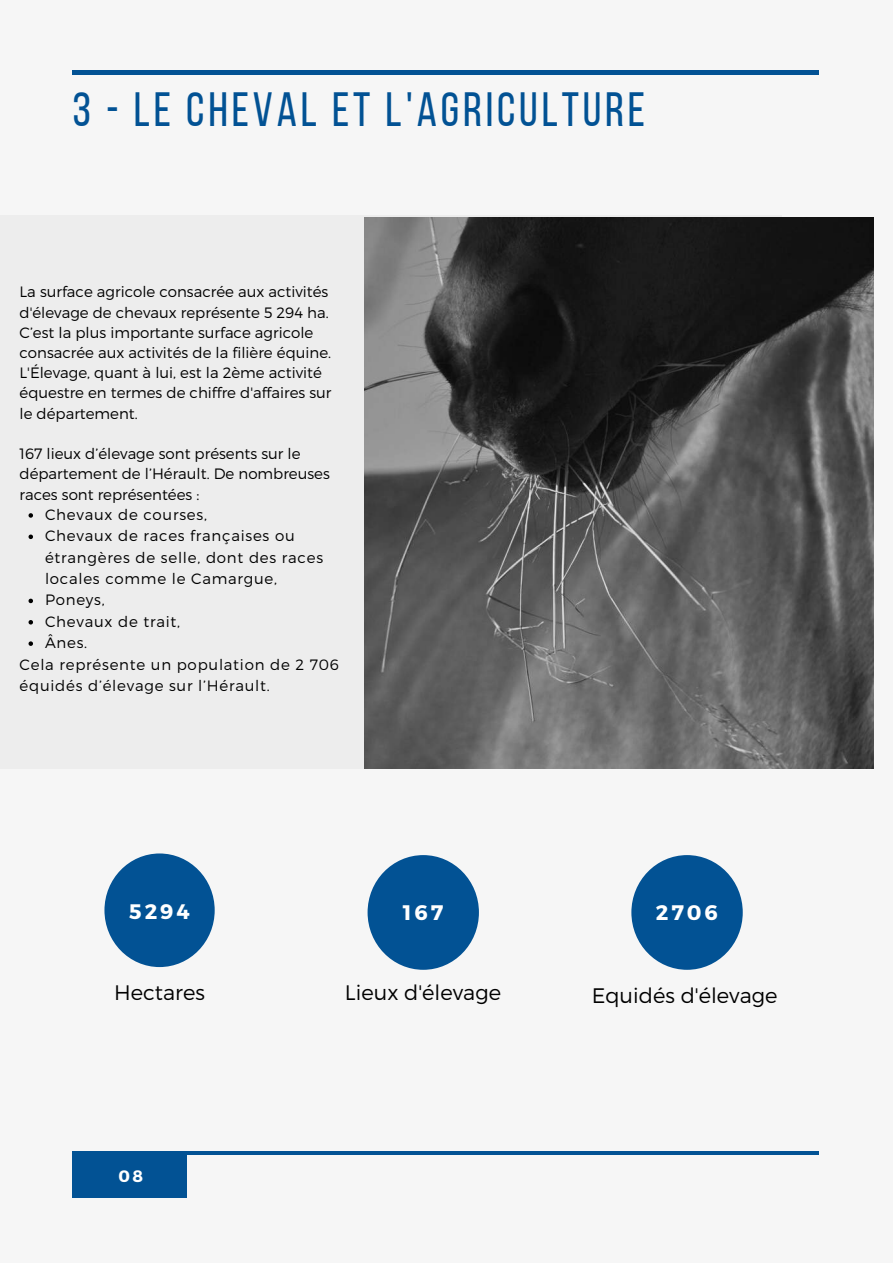
<style>
.page{position:relative;width:893px;height:1264px;background:#fff}
.page>*{position:absolute;margin:0;border:0;box-sizing:border-box;transform-origin:0 0}
.t1{font:48px "Bebas Neue";letter-spacing:.08em;color:#025294}
.t2{font:300 21px "Montserrat";color:#000}
.t3{font:700 21px "Montserrat";letter-spacing:.14em;color:#fff}
.t4{font:700 16.5px "Montserrat";color:#fff}
.t5{font:300 15px/20.2px "Montserrat";color:#000}
.t6{font:300 15px/21.3px "Montserrat";letter-spacing:.05em;color:#000}
</style>
<div class="page">
<div style="left:0;top:0;width:892px;height:1262px;background:#f6f6f6"></div>
<hr style="left:72px;top:71px;width:747px;height:3px;background:#025294">
<div style="left:72px;top:1151px;width:115px;height:46px;background:#025294"></div>
<hr style="left:72px;top:1151px;width:747px;height:3px;background:#025294">
<div style="left:0;top:215px;width:781px;height:553px;background:#ededed"></div>
<img style="left:364px;top:217px;width:509px;height:551px">
<svg style="left:29px;top:513px;width:4px;height:4px"></svg>
<svg style="left:29px;top:534px;width:4px;height:5px"></svg>
<svg style="left:29px;top:598px;width:4px;height:5px"></svg>
<svg style="left:29px;top:620px;width:4px;height:4px"></svg>
<svg style="left:29px;top:641px;width:4px;height:5px"></svg>
<div style="left:104px;top:853px;width:111px;height:114px;background:#025294;border-radius:50%"></div>
<div style="left:367px;top:855px;width:112px;height:114px;background:#025294;border-radius:50%"></div>
<div style="left:631px;top:855px;width:111px;height:114px;background:#025294;border-radius:50%"></div>
<h1 class="t1" style="left:72px;top:90px;width:574px">3 - LE CHEVAL ET L'AGRICULTURE</h1>
<p class="t5" style="left:20px;top:281px;width:313px">La surface agricole consacrée aux activités d'élevage de chevaux représente 5 294 ha.<br>C’est la plus importante surface agricole consacrée aux activités de la filière équine.<br>L'Élevage, quant à lui, est la 2ème activité équestre en termes de chiffre d'affaires sur le département.</p>
<p class="t5" style="left:20px;top:443px;width:312px">167 lieux d’élevage sont présents sur le département de l’Hérault. De nombreuses races sont représentées :</p>
<p class="t6" style="left:45px;top:503px;width:279px">Chevaux de courses,<br>Chevaux de races françaises ou étrangères de selle, dont des races locales comme le Camargue,<br>Poneys,<br>Chevaux de trait,<br>Ânes.</p>
<p class="t6" style="left:20px;top:652px;width:321px">Cela représente un population de 2 706 équidés d’élevage sur l’Hérault.</p>
<h2 class="t3" style="left:129px;top:897px;width:62px">5294</h2>
<h2 class="t3" style="left:403px;top:899px;width:42px">167</h2>
<h2 class="t3" style="left:655px;top:899px;width:63px">2706</h2>
<h2 class="t2" style="left:114px;top:979px;width:92px">Hectares</h2>
<h2 class="t2" style="left:345px;top:979px;width:157px">Lieux d'élevage</h2>
<h2 class="t2" style="left:591px;top:981px;width:187px">Equidés d'élevage</h2>
<p class="t4" style="left:118px;top:1165px;width:26px">08</p>
</div>
